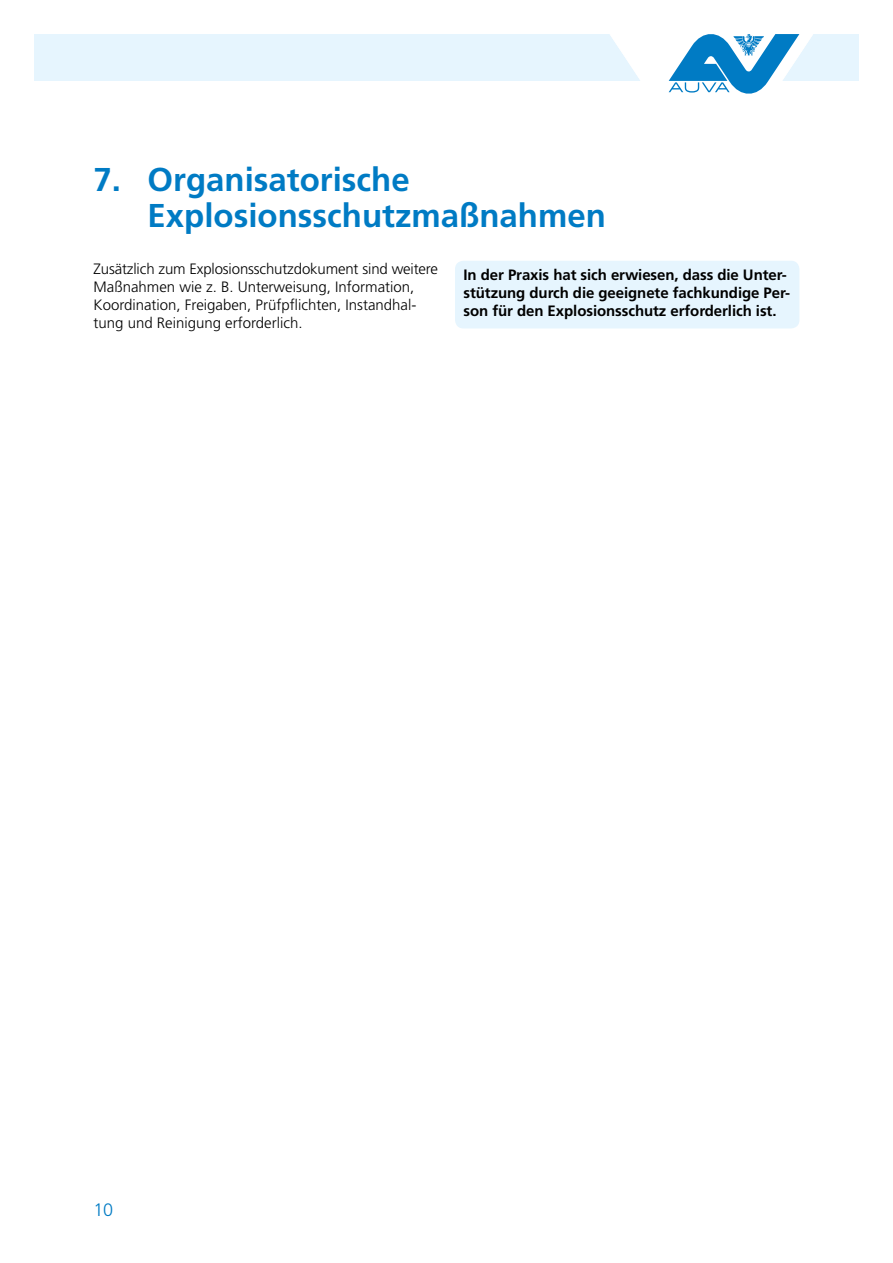
<style>
.page{position:relative;width:893px;height:1263px;background:#fff}
.page>*{position:absolute;margin:0;border:0;box-sizing:border-box;transform-origin:0 0}
.t1{font:700 33px/36px "Frutiger LT Std";color:#007bc4}
.t2{font:300 18px "Frutiger LT Std";color:#007bc4}
.t3{font:300 15px/18px "Frutiger LT Std";color:#000}
.t4{font:700 15px/18px "Frutiger LT Std";letter-spacing:-.005em;color:#000}
</style>
<div class="page">
<div style="left:34px;top:34px;width:825px;height:47px;background:#e6f5fe"></div>
<div style="left:455px;top:261px;width:344px;height:67px;background:#e6f5fe;border-radius:9px"></div>
<svg style="left:610px;top:34px;width:203px;height:60px"></svg>
<h1 class="t1" style="left:148px;top:162px;width:460px;text-indent:-54px">7. Organisatorische<br>Explosionsschutzmaßnahmen</h1>
<p class="t3" style="left:94px;top:261px;width:346px">Zusätzlich zum Explosionsschutzdokument sind weitere Maßnahmen wie z. B. Unterweisung, Informa tion, Koordination, Freigaben, Prüfpflichten, Instandhal&shy;tung und Reinigung erforderlich.</p>
<p class="t4" style="left:463px;top:266px;width:328px">In der Praxis hat sich erwiesen, dass die Unter&shy;stützung durch die geeignete fachkundige Per&shy;son für den Explosionsschutz erforderlich ist.</p>
<p class="t2" style="left:94px;top:1201px;width:21px">10</p>
</div>
